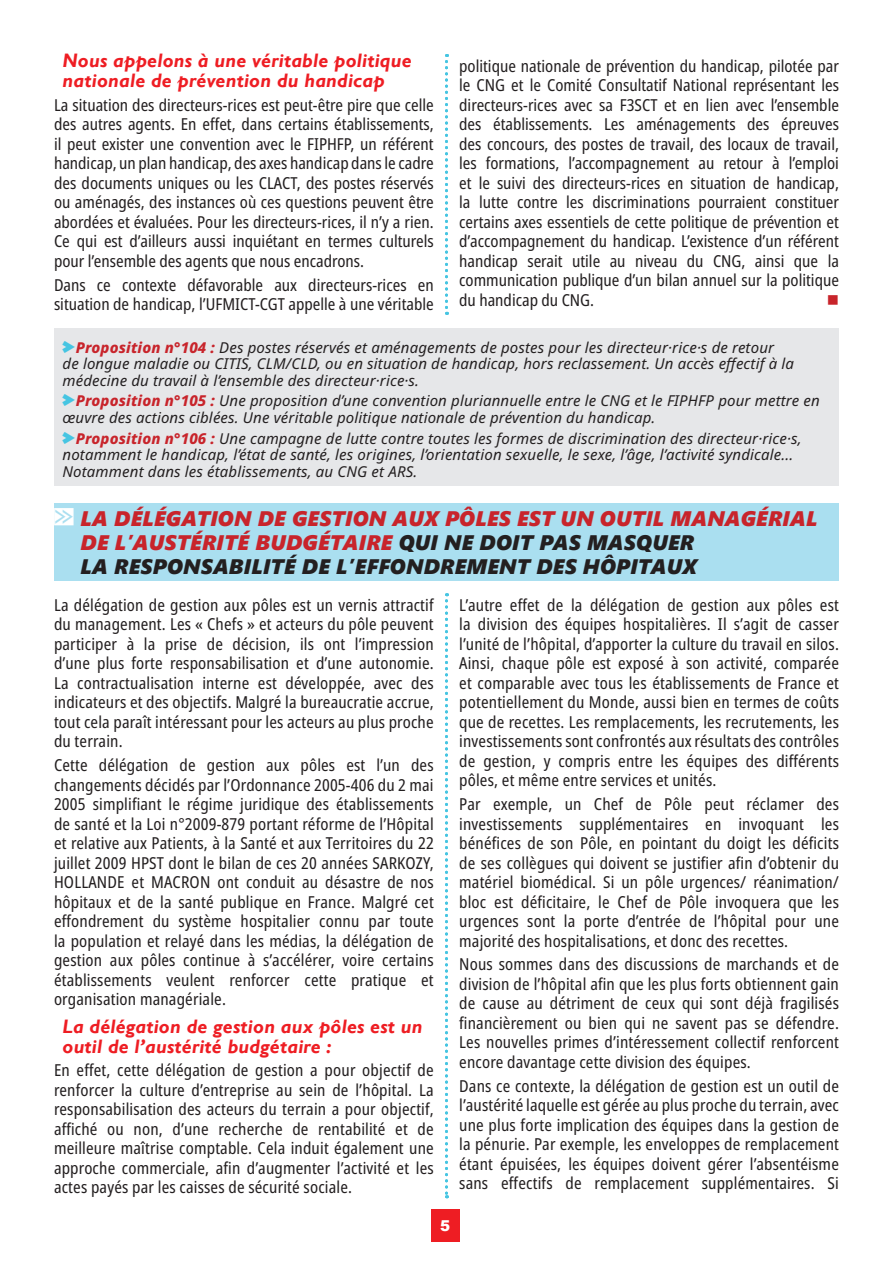
<style>
.page{position:relative;width:893px;height:1263px;background:#fff}
.page>*{position:absolute;margin:0;border:0;box-sizing:border-box;transform-origin:0 0}
.titre{font:italic 21px/24px "Segoe UI Black";letter-spacing:.01em;color:#c8242b}
.inter_rouge{font:italic 700 19.5px/19.5px "Gill Sans";letter-spacing:.01em;color:#ee1d23}
.txt_courant{font:condensed 16.5px/19.5px "Noto Sans";letter-spacing:.01em;color:#231f20;text-align:justify}
.txt_courant-2{font:16.5px "Wingdings";color:#c8242b}
.notes{font:italic 15px/16.5px "Noto Sans";letter-spacing:.01em;color:#231f20}
.txt_courant_3_col{font:900 15px "Arial";color:#fff}
.s1{font-family:"Arrowstfb";font-style:normal;color:#46c5e2}
.s2{font-weight:800;color:#c8242b}
.s3{font-family:"Pointers";font-style:normal;color:#fff}
.s4{color:#231f20}
</style>
<div class="page">
<div style="left:431px;top:1209px;width:28px;height:33px;background:#ee1d23"></div>
<svg style="left:445px;top:54px;width:3px;height:261px"></svg>
<div style="left:54px;top:328px;width:785px;height:157px;background:#e6e7e9"></div>
<svg style="left:445px;top:593px;width:3px;height:605px"></svg>
<div style="left:54px;top:503px;width:785px;height:78px;background:#aadff0"></div>
<p class="inter_rouge" style="left:63px;top:52px;width:351px">Nous appelons à une véritable politique nationale de prévention du handicap</p>
<p class="txt_courant" style="left:54px;top:95px;width:381px">La situation des directeurs-rices est peut-être pire que celle des autres agents. En effet, dans certains établissements, il peut exister une convention avec le FIPHFP, un référent handicap, un plan handicap, des axes handicap dans le cadre des documents uniques ou les CLACT, des postes réservés ou aménagés, des instances où ces questions peuvent être abordées et évaluées. Pour les directeurs-rices, il n’y a rien.<br>Ce qui est d’ailleurs aussi inquiétant en termes culturels pour l’ensemble des agents que nous encadrons.</p>
<p class="txt_courant" style="left:54px;top:275px;width:381px">Dans ce contexte défavorable aux directeurs-rices en situation de handicap, l’UFMICT-CGT appelle à une véritable</p>
<p class="txt_courant" style="left:459px;top:56px;width:381px">politique nationale de prévention du handicap, pilotée par le CNG et le Comité Consultatif National représentant les directeurs-rices avec sa F3SCT et en lien avec l’ensemble des établissements. Les aménagements des épreuves des concours, des postes de travail, des locaux de travail, les formations, l’accompagnement au retour à l’emploi et le suivi des directeurs-rices en situation de handicap, la lutte contre les discriminations pourraient constituer certains axes essentiels de cette politique de prévention et d’accompagnement du handicap. L’existence d’un référent handicap serait utile au niveau du CNG, ainsi que la communication publique d’un bilan annuel sur la politique du handicap du CNG.</p>
<p class="txt_courant-2" style="left:827px;top:291px;width:14px">■</p>
<p class="notes" style="left:63px;top:339px;width:733px"><span class="s1">p</span><span class="s2">Proposition n°104 :</span> Des postes réservés et aménagements de postes pour les directeur·rice·s de retour de longue maladie ou CITIS, CLM/CLD, ou en situation de handicap, hors reclassement. Un accès effectif à la médecine du travail à l’ensemble des directeur·rice·s.</p>
<p class="notes" style="left:63px;top:393px;width:759px"><span class="s1">p</span><span class="s2">Proposition n°105 :</span> Une proposition d’une convention pluriannuelle entre le CNG et le FIPHFP pour mettre en œuvre des actions ciblées. Une véritable politique nationale de prévention du handicap.</p>
<p class="notes" style="left:63px;top:430px;width:741px"><span class="s1">p</span><span class="s2">Proposition n°106 :</span> Une campagne de lutte contre toutes les formes de discrimination des directeur·rice·s, notamment le handicap, l’état de santé, les origines, l’orientation sexuelle, le sexe, l’âge, l’activité syndicale...<br>Notamment dans les établissements, au CNG et ARS.</p>
<p class="titre" style="left:80px;top:505px;width:738px;text-indent:-26px"><span class="s3">]</span> LA DÉLÉGATION DE GESTION AUX PÔLES EST UN OUTIL MANAGÉRIAL<br>DE L’AUSTÉRITÉ BUDGÉTAIRE <span class="s4">QUI NE DOIT PAS MASQUER<br>LA RESPONSABILITÉ DE L’EFFONDREMENT DES HÔPITAUX</span></p>
<p class="txt_courant" style="left:54px;top:595px;width:381px">La délégation de gestion aux pôles est un vernis attractif du management. Les « Chefs » et acteurs du pôle peuvent participer à la prise de décision, ils ont l’impression d’une plus forte responsabilisation et d’une autonomie.<br>La contractualisation interne est développée, avec des indicateurs et des objectifs. Malgré la bureaucratie accrue, tout cela paraît intéressant pour les acteurs au plus proche du terrain.</p>
<p class="txt_courant" style="left:54px;top:756px;width:381px">Cette délégation de gestion aux pôles est l’un des changements décidés par l’Ordonnance 2005-406 du 2 mai 2005 simplifiant le régime juridique des établissements de santé et la Loi n°2009-879 portant réforme de l’Hôpital et relative aux Patients, à la Santé et aux Territoires du 22 juillet 2009 HPST dont le bilan de ces 20 années SARKOZY, HOLLANDE et MACRON ont conduit au désastre de nos hôpitaux et de la santé publique en France. Malgré cet effondrement du système hospitalier connu par toute la population et relayé dans les médias, la délégation de gestion aux pôles continue à s’accélérer, voire certains établissements veulent renforcer cette pratique et organisation managériale.</p>
<p class="inter_rouge" style="left:63px;top:1017px;width:362px">La délégation de gestion aux pôles est un outil de l’austérité budgétaire :</p>
<p class="txt_courant" style="left:54px;top:1061px;width:381px">En effet, cette délégation de gestion a pour objectif de renforcer la culture d’entreprise au sein de l’hôpital. La responsabilisation des acteurs du terrain a pour objectif, affiché ou non, d’une recherche de rentabilité et de meilleure maîtrise comptable. Cela induit également une approche commerciale, afin d’augmenter l’activité et les actes payés par les caisses de sécurité sociale.</p>
<p class="txt_courant_3_col" style="left:440px;top:1214px;width:12px">5</p>
<p class="txt_courant" style="left:459px;top:595px;width:381px">L’autre effet de la délégation de gestion aux pôles est la division des équipes hospitalières. Il s’agit de casser l’unité de l’hôpital, d’apporter la culture du travail en silos.<br>Ainsi, chaque pôle est exposé à son activité, comparée et comparable avec tous les établissements de France et potentiellement du Monde, aussi bien en termes de coûts que de recettes. Les remplacements, les recrutements, les investissements sont confrontés aux résultats des contrôles de gestion, y compris entre les équipes des différents pôles, et même entre services et unités.</p>
<p class="txt_courant" style="left:459px;top:795px;width:381px">Par exemple, un Chef de Pôle peut réclamer des investissements supplémentaires en invoquant les bénéfices de son Pôle, en pointant du doigt les déficits de ses collègues qui doivent se justifier afin d’obtenir du matériel biomédical. Si un pôle urgences/ réanimation/ bloc est déficitaire, le Chef de Pôle invoquera que les urgences sont la porte d’entrée de l’hôpital pour une majorité des hospitalisations, et donc des recettes.</p>
<p class="txt_courant" style="left:459px;top:955px;width:381px">Nous sommes dans des discussions de marchands et de division de l’hôpital afin que les plus forts obtiennent gain de cause au détriment de ceux qui sont déjà fragilisés financièrement ou bien qui ne savent pas se défendre.<br>Les nouvelles primes d’intéressement collectif renforcent encore davantage cette division des équipes.</p>
<p class="txt_courant" style="left:459px;top:1076px;width:381px">Dans ce contexte, la délégation de gestion est un outil de l’austérité laquelle est gérée au plus proche du terrain, avec une plus forte implication des équipes dans la gestion de la pénurie. Par exemple, les enveloppes de remplacement étant épuisées, les équipes doivent gérer l’absentéisme sans effectifs de remplacement supplémentaires. Si</p>
</div>
